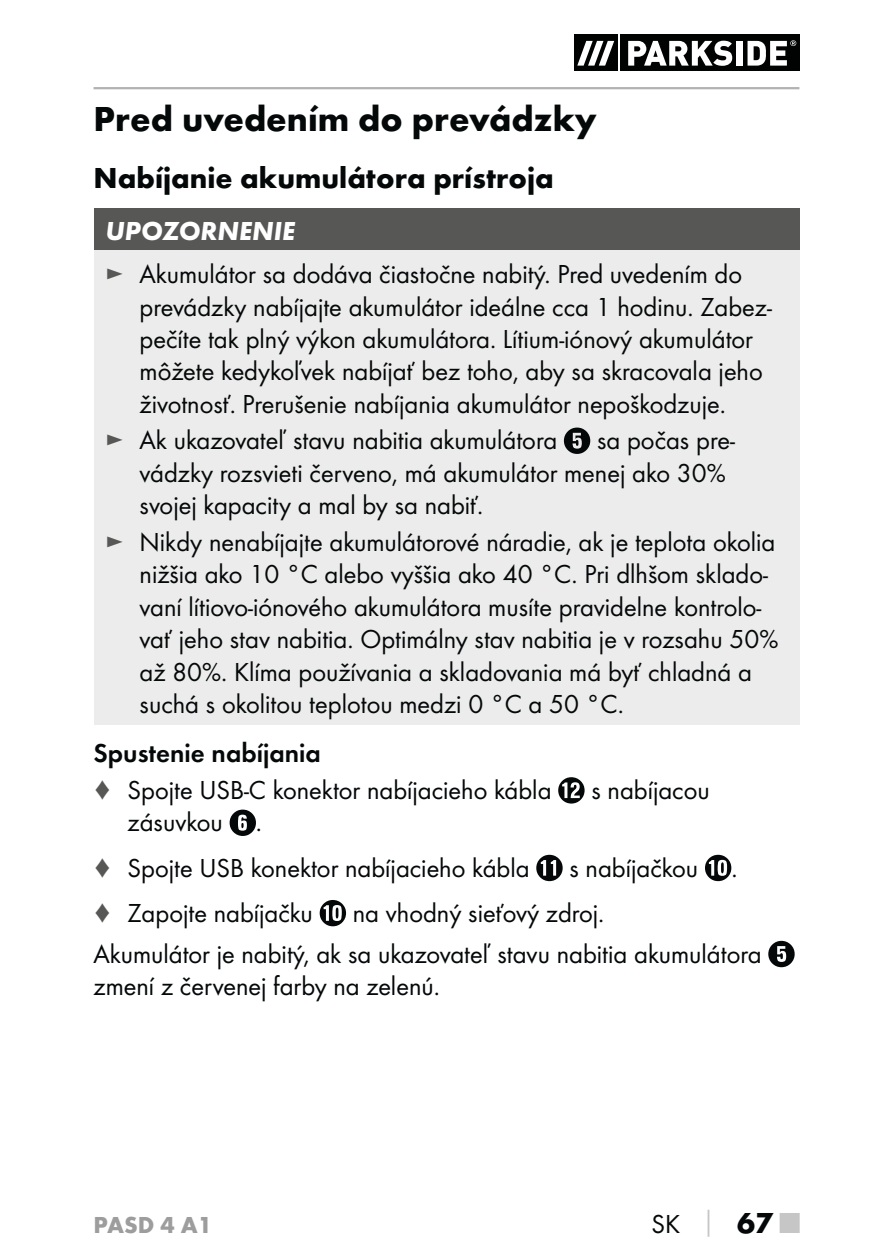
<style>
.page{position:relative;width:893px;height:1259px;background:#fff}
.page>*{position:absolute;margin:0;border:0;box-sizing:border-box;transform-origin:0 0}
.t1{font:700 36px "Futura";color:#040809}
.t2{font:700 30px "Futura";color:#040809}
.t3{font:27px/32.4px "Futura Boo";color:#040809}
.t4{font:27px "Futura Dem";color:#040809}
.t5{font:italic 700 27px "Futura";color:#fff}
.t6{font:700 24px "Futura";color:#9d9d9d}
.s1{color:#575756}
.s2{font-family:"Futura";font-weight:700;color:#c7c6c6}
.s3{font-family:"Futura";font-weight:700;font-size:30px}
.s4{font-family:"Futura";font-weight:700;font-size:30px;color:#c7c6c6}
</style>
<div class="page">
<hr style="left:94px;top:87px;width:705px;height:2px;background:#b2b2b2">
<div style="left:574px;top:35px;width:44px;height:36px;background:#010202"></div>
<div style="left:620px;top:35px;width:179px;height:36px;background:#010202"></div>
<svg style="left:577px;top:41px;width:37px;height:25px"></svg>
<svg style="left:628px;top:41px;width:104px;height:25px"></svg>
<div style="left:736px;top:41px;width:6px;height:25px;background:#fff"></div>
<svg style="left:747px;top:40px;width:49px;height:26px"></svg>
<div style="left:94px;top:208px;width:705px;height:43px;background:#575756"></div>
<div style="left:94px;top:251px;width:705px;height:474px;background:#edecec"></div>
<svg style="left:564px;top:427px;width:26px;height:27px"></svg>
<svg style="left:558px;top:777px;width:27px;height:26px"></svg>
<svg style="left:230px;top:809px;width:26px;height:27px"></svg>
<svg style="left:536px;top:855px;width:27px;height:26px"></svg>
<svg style="left:705px;top:855px;width:26px;height:26px"></svg>
<svg style="left:320px;top:900px;width:26px;height:26px"></svg>
<svg style="left:768px;top:941px;width:27px;height:26px"></svg>
<h1 class="t1" style="left:94px;top:104px;width:505px">Pred uvedením do prevádzky</h1>
<p class="t2" style="left:94px;top:166px;width:462px">Nabíjanie akumulátora prístroja</p>
<p class="t5" style="left:106px;top:222px;width:191px">UPOZORNENIE</p>
<p class="t3" style="left:140px;top:259px;width:634px;text-indent:-34px"><span class="s1">►</span> Akumulátor sa dodáva čiastočne nabitý. Pred uvedením do prevádzky nabíjajte akumulátor ideálne cca 1 hodinu. Zabez&shy;pečíte tak plný výkon akumulátora. Lítium-iónový akumulátor môžete kedykoľvek nabíjať bez toho, aby sa skracovala jeho životnosť. Prerušenie nabíjania akumulátor nepoškodzuje.</p>
<p class="t3" style="left:106px;top:426px;width:453px"><span class="s1">►</span> Ak ukazovateľ stavu nabitia akumulátora</p>
<p class="t3" style="left:140px;top:426px;width:597px;text-indent:457px">sa počas pre&shy;vádzky rozsvieti červeno, má akumulátor menej ako 30% svojej kapacity a mal by sa nabiť.</p>
<p class="t3" style="left:140px;top:527px;width:640px;text-indent:-34px"><span class="s1">►</span> Nikdy nenabíjajte akumulátorové náradie, ak je teplota okolia nižšia ako 10 °C alebo vyššia ako 40 °C. Pri dlhšom sklado&shy;vaní lítiovo-iónového akumulátora musíte pravidelne kontrolo&shy;vať jeho stav nabitia. Optimálny stav nabitia je v rozsahu 50% až 80%. Klíma používania a skladovania má byť chladná a suchá s okolitou teplotou medzi 0 °C a 50 °C.</p>
<p class="t4" style="left:94px;top:741px;width:229px">Spustenie nabíjania</p>
<p class="t3" style="left:94px;top:775px;width:459px"><span class="s1">♦</span> Spojte USB-C konektor nabíjacieho kábla</p>
<p class="t3" style="left:591px;top:775px;width:120px">s nabíjacou</p>
<p class="t3" style="left:94px;top:801px;width:438px;line-height:45px;text-indent:34px">zásuvkou .<br><span class="s1">♦</span> Spojte USB konektor nabíjacieho kábla</p>
<p class="t3" style="left:569px;top:853px;width:170px">s nabíjačkou .</p>
<p class="t3" style="left:94px;top:898px;width:221px"><span class="s1">♦</span> Zapojte nabíjačku</p>
<p class="t3" style="left:94px;top:894px;width:669px;line-height:40.8px;text-indent:259px">na vhodný sieťový zdroj.<br>Akumulátor je nabitý, ak sa ukazovateľ stavu nabitia akumulátora</p>
<p class="t3" style="left:94px;top:971px;width:348px">zmení z červenej farby na zelenú.</p>
<p class="t6" style="left:94px;top:1216px;width:120px">PASD 4 A1</p>
<p class="t3" style="left:651px;top:1209px;width:150px">SK <span class="s2">│</span> <span class="s3">67</span> <span class="s4">■</span></p>
</div>
